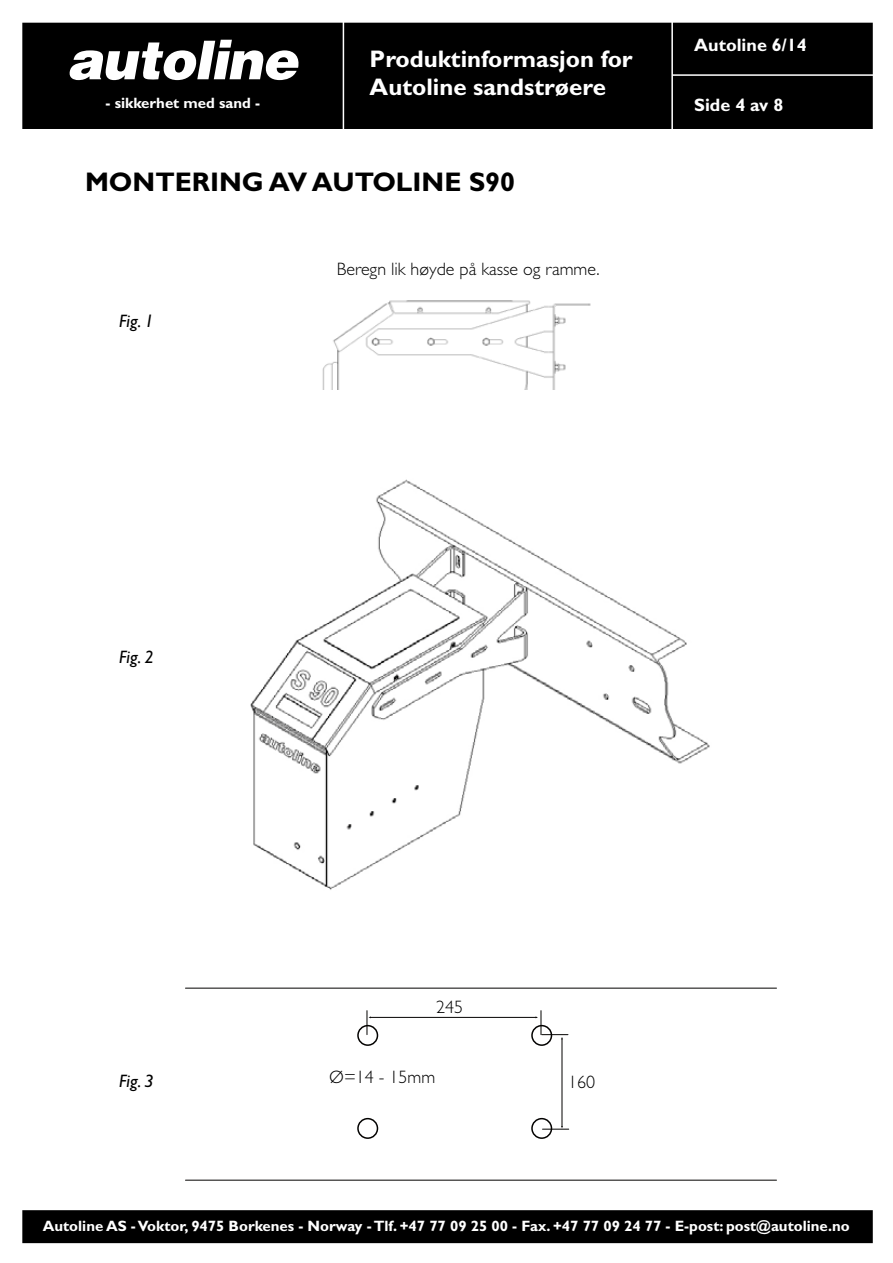
<style>
.page{position:relative;width:893px;height:1263px;background:#fff}
.page>*{position:absolute;margin:0;border:0;box-sizing:border-box;transform-origin:0 0}
.t1{font:700 27px "Gill Sans";color:#000}
.t2{font:700 24px/28.8px "Gill Sans";color:#fff}
.t3{font:300 18px "Gill Sans";color:#000}
.t4{font:700 18px "Gill Sans";color:#fff}
.t5{font:italic 18px "Gill Sans";color:#000}
.t6{font:700 15px "Gill Sans";color:#fff}
</style>
<div class="page">
<div style="left:23px;top:1211px;width:849px;height:31px;background:#000"></div>
<div style="left:22px;top:1210px;width:851px;height:33px;border:2px solid #000"></div>
<div style="left:23px;top:23px;width:849px;height:105px;background:#000"></div>
<div style="left:22px;top:23px;width:851px;height:106px;border:2px solid #000"></div>
<svg style="left:69px;top:40px;width:230px;height:40px"></svg>
<hr style="left:343px;top:21px;width:1px;height:133px;background:#fff">
<hr style="left:671px;top:21px;width:2px;height:133px;background:#fff">
<hr style="left:672px;top:74px;width:207px;height:2px;background:#fff">
<hr style="left:185px;top:988px;width:591px;height:1px;background:#030200">
<hr style="left:185px;top:1180px;width:591px;height:1px;background:#030200">
<div style="left:357px;top:1025px;width:21px;height:21px;border:2px solid #030200;border-radius:50%"></div>
<div style="left:531px;top:1025px;width:21px;height:21px;border:2px solid #030200;border-radius:50%"></div>
<div style="left:357px;top:1118px;width:21px;height:21px;border:2px solid #030200;border-radius:50%"></div>
<div style="left:531px;top:1118px;width:21px;height:21px;border:2px solid #030200;border-radius:50%"></div>
<hr style="left:371px;top:1017px;width:165px;height:1px;background:#030200">
<svg style="left:367px;top:1011px;width:4px;height:24px"></svg>
<hr style="left:562px;top:1039px;width:1px;height:87px;background:#030200">
<svg style="left:536px;top:1011px;width:32px;height:28px"></svg>
<svg style="left:542px;top:1126px;width:27px;height:4px"></svg>
<img style="left:250px;top:479px;width:460px;height:411px">
<img style="left:322px;top:300px;width:269px;height:89px">
<p class="t6" style="left:106px;top:94px;width:156px">- sikkerhet med sand -</p>
<h2 class="t2" style="left:370px;top:44px;width:265px">Produktinformasjon for<br>Autoline sandstrøere</h2>
<h1 class="t1" style="left:85px;top:166px;width:432px">MONTERING AV AUTOLINE S90</h1>
<p class="t5" style="left:119px;top:311px;width:36px">Fig. 1</p>
<p class="t3" style="left:337px;top:259px;width:264px">Beregn lik høyde på kasse og ramme.</p>
<p class="t4" style="left:694px;top:35px;width:114px">Autoline 6/14</p>
<p class="t4" style="left:694px;top:94px;width:91px">Side 4 av 8</p>
<p class="t5" style="left:119px;top:647px;width:36px">Fig. 2</p>
<p class="t5" style="left:119px;top:1070px;width:36px">Fig. 3</p>
<p class="t3" style="left:436px;top:996px;width:28px">245</p>
<p class="t3" style="left:329px;top:1067px;width:108px">Ø=14 - 15mm</p>
<p class="t3" style="left:568px;top:1071px;width:28px">160</p>
<p class="t6" style="left:43px;top:1217px;width:809px">Autoline AS - Voktor, 9475 Borkenes - Norway - Tlf. +47 77 09 25 00 - Fax. +47 77 09 24 77 - E-post: post@autoline.no</p>
</div>
